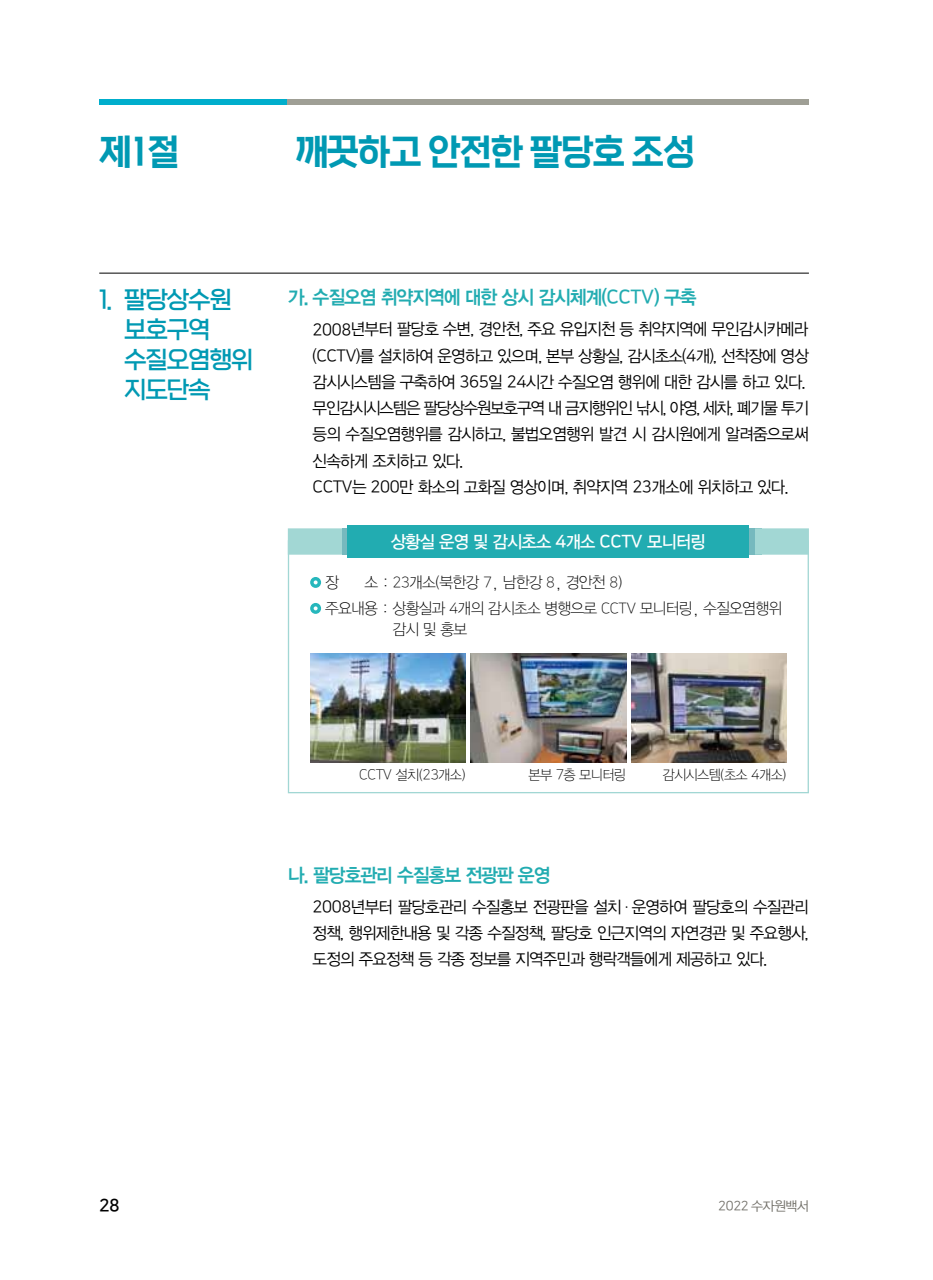
<style>
.page{position:relative;width:933px;height:1280px;background:#fff}
.page>*{position:absolute;margin:0;border:0;box-sizing:border-box;transform-origin:0 0}
.t1{font:36.75px "esamanru OTF Medium";letter-spacing:-.025em;color:#0099b3;scale:.95 1}
.t2{font:24.5px/29.8px "esamanru OTF Light";letter-spacing:-.05em;color:#0099b3}
.t3{font:19.25px "YDVYGO14";letter-spacing:-.06em;color:#22acb1;scale:.95 1}
.t4{font:17.5px "YDVYGO13";letter-spacing:-.05em;color:#fff;scale:.95 1}
.t5{font:17.5px "Nanum Square OTFB";color:#000}
.t6{font:16.62px/26.2px "YDVYGO12";letter-spacing:-.05em;color:#000;scale:.95 1}
.t7{font:15.75px/25.9px "YDVYGO115";letter-spacing:-.05em;color:#000;scale:.95 1}
.t8{font:14px "YDVYGO115";letter-spacing:-.05em;color:#000;scale:.95 1}
.t9{font:14px "Nanum Square OTFL";letter-spacing:-.025em;color:#000}
.t10{font:13.12px "YDVYGO12";letter-spacing:-.05em;color:#727069}
.s1{font-family:"Nanum Square OTFB"}
.s2{font-family:"Nanum Square OTFR"}
.s3{font-family:"Nanum Square OTFL";font-size:14.88px}
.s4{font-family:"YDVYGO115"}
.s5{font-family:"Nanum Square OTFL"}
</style>
<div class="page">
<div style="left:288px;top:540px;width:521px;height:253px;background:#fff;border:1px solid #a2d7d4"></div>
<svg style="left:310px;top:577px;width:11px;height:11px"></svg>
<svg style="left:314px;top:580px;width:3px;height:4px"></svg>
<svg style="left:310px;top:603px;width:11px;height:11px"></svg>
<svg style="left:314px;top:606px;width:3px;height:4px"></svg>
<img style="left:310px;top:653px;width:156px;height:109px">
<img style="left:470px;top:653px;width:156px;height:109px">
<img style="left:631px;top:653px;width:155px;height:109px">
<svg style="left:288px;top:528px;width:54px;height:27px"></svg>
<svg style="left:754px;top:528px;width:55px;height:27px"></svg>
<div style="left:670px;top:528px;width:84px;height:27px;background:#76b9be"></div>
<div style="left:347px;top:525px;width:402px;height:33px;background:#22acb1"></div>
<div style="left:99px;top:99px;width:189px;height:6px;background:#00aecc"></div>
<div style="left:288px;top:99px;width:521px;height:6px;background:#9f9f95"></div>
<hr style="left:99px;top:273px;width:710px;height:1px;background:#000">
<h1 class="t1" style="left:99px;top:133px;width:86px">제1절</h1>
<h1 class="t1" style="left:296px;top:133px;width:422px">깨끗하고 안전한 팔당호 조성</h1>
<h2 class="t2" style="left:124px;top:286px;width:131px;text-indent:-25px">1. 팔당상수원 보호구역 수질오염행위 지도단속</h2>
<p class="t3" style="left:288px;top:286px;width:432px">가. 수질오염 취약지역에 대한 상시 감시체계(<span class="s1">CCTV</span>) 구축</p>
<p class="t6" style="left:313px;top:316px;width:524px"><span class="s2">2008</span>년부터 팔당호 수변, 경안천, 주요 유입지천 등 취약지역에 무인감시카메라 (<span class="s2">CCTV</span>)를 설치하여 운영하고 있으며, 본부 상황실, 감시초소(<span class="s2">4</span>개), 선착장에 영상 감시시스템을 구축하여 <span class="s2">365</span>일 <span class="s2">24</span>시간 수질오염 행위에 대한 감시를 하고 있다. 무인감시시스템은 팔당상수원보호구역 내 금지행위인 낚시, 야영, 세차, 폐기물 투기 등의 수질오염행위를 감시하고, 불법오염행위 발견 시 감시원에게 알려줌으로써 신속하게 조치하고 있다.<br><span class="s2">CCTV</span>는 <span class="s2">200</span>만 화소의 고화질 영상이며, 취약지역 <span class="s2">23</span>개소에 위치하고 있다.</p>
<p class="t4" style="left:391px;top:531px;width:333px">상황실 운영 및 감시초소 <span class="s1">4</span>개소 <span class="s1">CCTV</span> 모니터링</p>
<p class="t7" style="left:325px;top:569px;width:482px;text-indent:39px">소 : <span class="s3">23</span>개소(북한강 <span class="s3">7</span>, 남한강 <span class="s3">8</span>, 경안천 <span class="s3">8</span>)<br>주요내용 : 상황실과 <span class="s3">4</span>개의 감시초소 병행으로 <span class="s3">CCTV</span> 모니터링, 수질오염행위</p>
<p class="t7" style="left:392px;top:616px;width:80px">감시 및 홍보</p>
<p class="t7" style="left:325px;top:569px;width:16px">장</p>
<p class="t9" style="left:359px;top:767px;width:108px">CCTV <span class="s4">설치(</span>23<span class="s4">개소)</span></p>
<p class="t8" style="left:528px;top:766px;width:104px">본부 <span class="s5">7</span>층 모니터링</p>
<p class="t8" style="left:662px;top:766px;width:132px">감시시스템(초소 <span class="s5">4</span>개소)</p>
<p class="t3" style="left:288px;top:864px;width:278px">나. 팔당호관리 수질홍보 전광판 운영</p>
<p class="t6" style="left:313px;top:894px;width:524px;text-align:justify"><span class="s2">2008</span>년부터 팔당호관리 수질홍보 전광판을 설치 운영하여 팔당호의 수질관리 정책, 행위제한내용 및 각종 수질정책, 팔당호 인근지역의 자연경관 및 주요행사, 도정의 주요정책 등 각종 정보를 지역주민과 행락객들에게 제공하고 있다.</p>
<p class="t5" style="left:99px;top:1196px;width:22px">28</p>
<p class="t10" style="left:718px;top:1198px;width:92px"><span class="s2">2022</span> 수자원백서</p>
</div>
